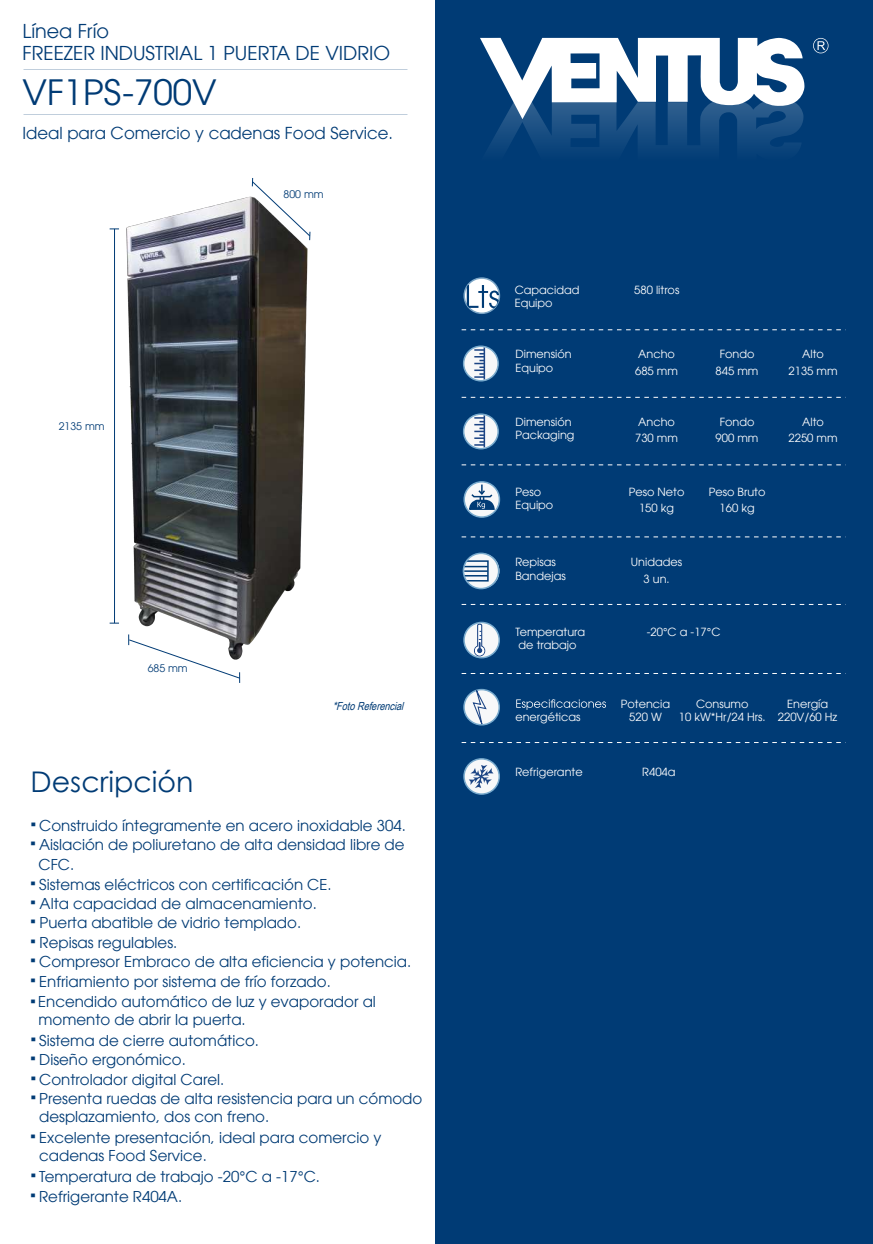
<style>
.page{position:relative;width:873px;height:1244px;background:#fff}
.page>*{position:absolute;margin:0;border:0;box-sizing:border-box;transform-origin:0 0}
.t1{font:34.95px "Avant Garde LT";color:#003b75}
.t2{font:28.5px "Century Gothic";color:#003b75}
.t3{font:19.2px/22.5px "Avant Garde LT";color:#003b75}
.t4{font:900 18px/19.6px "Arial";color:#003b75}
.t5{font:16.5px "Avant Garde LT";color:#003b75}
.t6{font:15px/19.5px "Avant Garde LT";color:#003b75}
.t7{font:11.25px/13.5px "Avant Garde LT";color:#fff;text-align:center}
.t8{font:italic 11.1px "Arial Narrow";color:#003b75}
.t9{font:10.5px "Avant Garde LT";color:#003b75}
</style>
<div class="page">
<div style="left:436px;top:0;width:437px;height:1243px;background:#003b75"></div>
<svg style="left:463px;top:277px;width:37px;height:37px"></svg>
<svg style="left:467px;top:285px;width:32px;height:23px"></svg>
<svg style="left:464px;top:346px;width:34px;height:35px"></svg>
<div style="left:463px;top:345px;width:36px;height:36px;border:2px solid #78aacd;border-radius:50%"></div>
<svg style="left:474px;top:349px;width:10px;height:29px"></svg>
<hr style="left:484px;top:347px;width:1px;height:33px;background:#1c4585">
<svg style="left:464px;top:414px;width:34px;height:34px"></svg>
<div style="left:463px;top:413px;width:36px;height:36px;border:2px solid #78aacd;border-radius:50%"></div>
<svg style="left:474px;top:417px;width:10px;height:28px"></svg>
<hr style="left:484px;top:415px;width:1px;height:33px;background:#1c4585">
<svg style="left:464px;top:758px;width:35px;height:36px"></svg>
<div style="left:463px;top:758px;width:37px;height:36px;border:2px solid #78aacd;border-radius:50%"></div>
<svg style="left:469px;top:765px;width:25px;height:23px"></svg>
<div style="left:464px;top:689px;width:35px;height:35px;background:#f7f8f9;border-radius:50%"></div>
<div style="left:463px;top:688px;width:37px;height:37px;border:2px solid #78aacd;border-radius:50%"></div>
<svg style="left:472px;top:689px;width:16px;height:37px"></svg>
<div style="left:464px;top:622px;width:35px;height:35px;background:#f7f8f9;border-radius:50%"></div>
<div style="left:463px;top:621px;width:37px;height:37px;border:2px solid #78aacd;border-radius:50%"></div>
<div style="left:474px;top:645px;width:11px;height:11px;border:1px solid #1c4585;border-radius:50%"></div>
<div style="left:475px;top:646px;width:9px;height:9px;background:#fff;border-radius:50%"></div>
<svg style="left:476px;top:623px;width:7px;height:30px"></svg>
<svg style="left:462px;top:329px;width:384px;height:1px"></svg>
<svg style="left:462px;top:397px;width:384px;height:1px"></svg>
<svg style="left:462px;top:604px;width:384px;height:1px"></svg>
<svg style="left:462px;top:673px;width:384px;height:1px"></svg>
<svg style="left:462px;top:742px;width:384px;height:1px"></svg>
<svg style="left:516px;top:699px;width:90px;height:10px"></svg>
<svg style="left:463px;top:481px;width:37px;height:37px"></svg>
<svg style="left:468px;top:484px;width:27px;height:26px"></svg>
<svg style="left:462px;top:464px;width:384px;height:1px"></svg>
<svg style="left:462px;top:536px;width:384px;height:1px"></svg>
<div style="left:464px;top:553px;width:35px;height:35px;background:#76a5c8;border-radius:50%"></div>
<svg style="left:463px;top:553px;width:36px;height:35px"></svg>
<svg style="left:469px;top:575px;width:17px;height:1px"></svg>
<hr style="left:464px;top:570px;width:24px;height:2px;background:#003b75">
<svg style="left:469px;top:566px;width:17px;height:1px"></svg>
<div style="left:466px;top:560px;width:23px;height:21px;border:2px solid #003b75"></div>
<div style="left:463px;top:552px;width:36px;height:37px;border:2px solid #78aacd;border-radius:50%"></div>
<svg style="left:480px;top:38px;width:325px;height:111px"></svg>
<svg style="left:813px;top:38px;width:16px;height:15px"></svg>
<img style="left:109px;top:196px;width:201px;height:460px">
<hr style="left:114px;top:229px;width:1px;height:394px;background:#003b75">
<svg style="left:128px;top:634px;width:113px;height:49px"></svg>
<svg style="left:251px;top:178px;width:60px;height:62px"></svg>
<p class="t3" style="left:22px;top:20px;width:369px">Línea Frío<br>FREEZER INDUSTRIAL 1 PUERTA DE VIDRIO</p>
<h1 class="t1" style="left:22px;top:71px;width:196px">VF1PS-700V</h1>
<p class="t5" style="left:22px;top:123px;width:372px">Ideal para Comercio y cadenas Food Service.</p>
<p class="t9" style="left:59px;top:420px;width:47px">2135 mm</p>
<p class="t9" style="left:148px;top:662px;width:42px">685 mm</p>
<p class="t9" style="left:284px;top:188px;width:42px">800 mm</p>
<p class="t8" style="left:333px;top:697px;width:76px">*FotoReferencial</p>
<h2 class="t2" style="left:31px;top:761px;width:164px">Descripción</h2>
<p class="t4" style="left:30px;top:814px;width:8px">· ·</p>
<p class="t4" style="left:30px;top:872px;width:7px;text-align:justify">· · · · · · ·</p>
<p class="t4" style="left:30px;top:1028px;width:8px;text-align:justify">· · · ·</p>
<p class="t4" style="left:30px;top:1116px;width:8px;line-height:39px">· ·</p>
<p class="t4" style="left:30px;top:1184px;width:7px">·</p>
<p class="t6" style="left:39px;top:815px;width:369px;text-align:justify">Construido íntegramente en acero inoxidable 304.<br>Aislación de poliuretano de alta densidad libre de CFC.</p>
<p class="t6" style="left:40px;top:893px;width:279px">Alta capacidad de almacenamiento.<br>Puerta abatible de vidrio templado.<br>Repisas regulables.</p>
<p class="t6" style="left:39px;top:971px;width:293px">Enfriamiento por sistema de frío forzado.</p>
<p class="t6" style="left:39px;top:874px;width:294px">Sistemas eléctricos con certificación CE.</p>
<p class="t6" style="left:39px;top:951px;width:374px">Compresor Embraco de alta eficiencia y potencia.</p>
<p class="t6" style="left:38px;top:991px;width:339px;line-height:18px">Encendido automático de luz y evaporador al momento de abrir la puerta.</p>
<p class="t6" style="left:39px;top:1030px;width:385px">Sistema de cierre automático.<br>Diseño ergonómico.<br>Controlador digital Carel.<br>Presenta ruedas de alta resistencia para un cómodo</p>
<p class="t6" style="left:39px;top:1105px;width:344px;line-height:21px">desplazamiento, dos con freno.<br>Excelente presentación, ideal para comercio y</p>
<p class="t6" style="left:39px;top:1144px;width:282px;line-height:21px">cadenas Food Service.<br>Temperatura de trabajo -20°C a -17°C.</p>
<p class="t6" style="left:39px;top:1186px;width:145px">Refrigerante R404A.</p>
<p class="t7" style="left:515px;top:282px;width:66px;text-align:left">Capacidad<br>Equipo</p>
<p class="t7" style="left:634px;top:282px;width:47px">580 litros</p>
<p class="t7" style="left:515px;top:347px;width:58px;text-align:left">Dimensión<br>Equipo</p>
<p class="t7" style="left:789px;top:345px;width:51px;line-height:16.5px">Alto<br>2135 mm</p>
<p class="t7" style="left:635px;top:345px;width:44px;line-height:16.5px;text-align:left">Ancho<br>685 mm</p>
<p class="t7" style="left:716px;top:345px;width:44px;line-height:16.5px">Fondo<br>845 mm</p>
<p class="t7" style="left:515px;top:414px;width:60px;text-align:left">Dimensión<br>Packaging</p>
<p class="t7" style="left:789px;top:413px;width:51px;line-height:16.5px">Alto<br>2250 mm</p>
<p class="t7" style="left:635px;top:413px;width:44px;line-height:16.5px;text-align:left">Ancho<br>730 mm</p>
<p class="t7" style="left:716px;top:413px;width:44px;line-height:16.5px">Fondo<br>900 mm</p>
<p class="t7" style="left:515px;top:484px;width:39px;text-align:left">Peso<br>Equipo</p>
<p class="t7" style="left:629px;top:483px;width:57px;line-height:16px">Peso Neto<br>150 kg</p>
<p class="t7" style="left:709px;top:483px;width:58px;line-height:16px">Peso Bruto<br>160 kg</p>
<p class="t7" style="left:515px;top:555px;width:52px;text-align:left">Repisas<br>Bandejas</p>
<p class="t7" style="left:631px;top:554px;width:53px;line-height:16.5px">Unidades<br>3 un.</p>
<p class="t7" style="left:515px;top:624px;width:71px;text-align:left">Temperatura de trabajo</p>
<p class="t7" style="left:647px;top:624px;width:75px">-20°C a -17°C</p>
<p class="t7" style="left:515px;top:710px;width:67px">energéticas</p>
<p class="t7" style="left:515px;top:765px;width:69px">Refrigerante</p>
<p class="t7" style="left:621px;top:696px;width:51px">Potencia<br>520 W</p>
<p class="t7" style="left:778px;top:696px;width:61px">Energía<br>220V/60 Hz</p>
<p class="t7" style="left:679px;top:696px;width:88px">Consumo<br>10 kW*Hr/24 Hrs.</p>
<p class="t7" style="left:642px;top:765px;width:35px">R404a</p>
</div>
